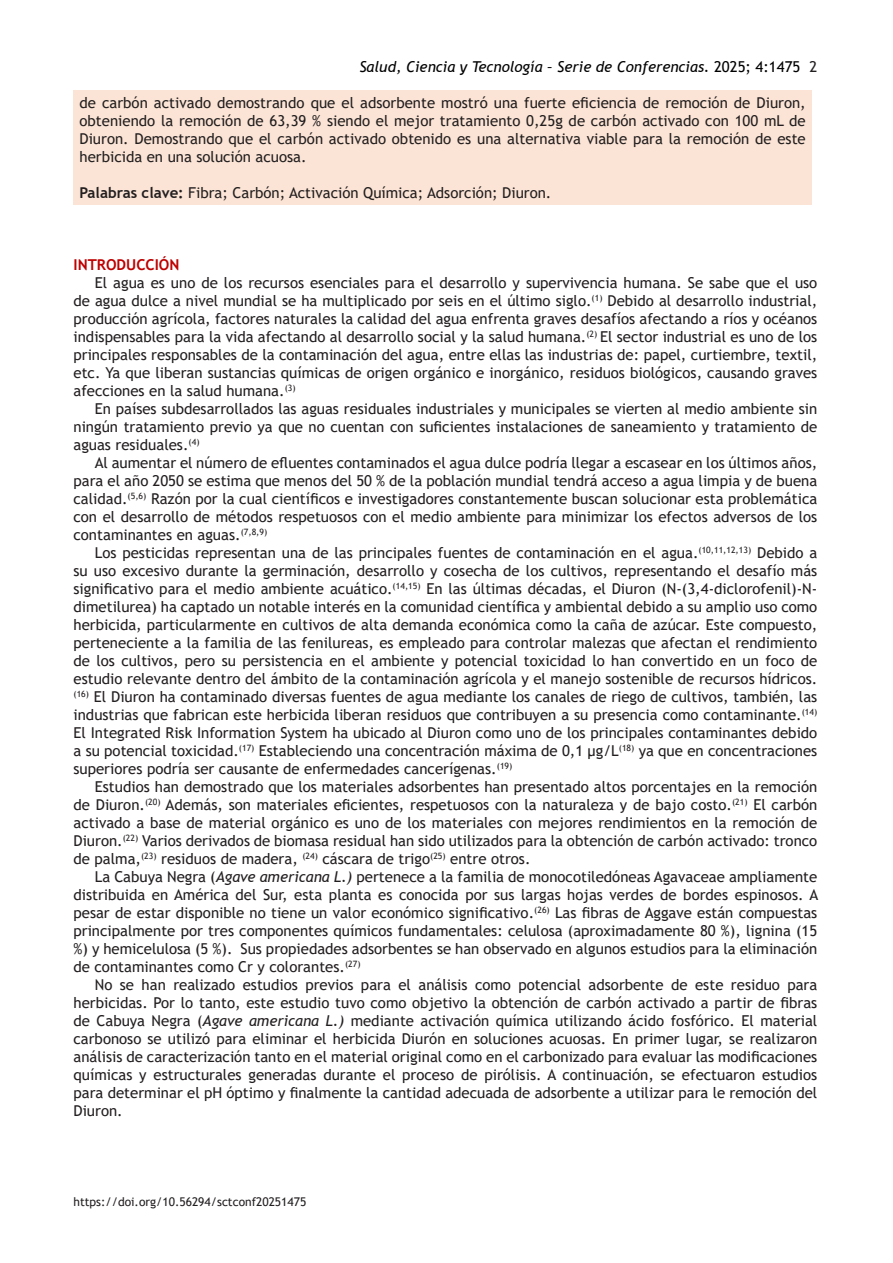
<style>
.page{position:relative;width:893px;height:1263px;background:#fff}
.page>*{position:absolute;margin:0;border:0;box-sizing:border-box;transform-origin:0 0}
.t1{font:15px/18px "Trebuchet MS";color:#231f20;text-align:justify}
.t2{font:italic 15px "Trebuchet MS";color:#000}
.t3{font:700 15px "Trebuchet MS";color:#be0000}
.t4{font:12px "Trebuchet MS";color:#231f20}
.s1{font-style:normal}
.s2{font-style:normal;color:#231f20}
.s3{font-weight:700}
.s4{font-style:italic}
</style>
<div class="page">
<div style="left:74px;top:90px;width:738px;height:114px;background:#fbe4d5"></div>
<p class="t2" style="left:359px;top:58px;width:459px">Salud, Ciencia y Tecnología – Serie de Conferencias. <span class="s1">2025; 4:1475</span> <span class="s2">2</span></p>
<p class="t1" style="left:80px;top:94px;width:728px">de carbón activado demostrando que el adsorbente mostró una fuerte eficiencia de remoción de Diuron, obteniendo la remoción de 63,39 % siendo el mejor tratamiento 0,25g de carbón activado con 100 mL de Diuron. Demostrando que el carbón activado obtenido es una alternativa viable para la remoción de este herbicida en una solución acuosa.</p>
<p class="t1" style="left:80px;top:184px;width:473px"><span class="s3">Palabras clave:</span> Fibra; Carbón; Activación Química; Adsorción; Diuron.</p>
<p class="t3" style="left:74px;top:255px;width:107px">INTRODUCCIÓN</p>
<p class="t1" style="left:74px;top:274px;width:745px;text-indent:21px">El agua es uno de los recursos esenciales para el desarrollo y supervivencia humana. Se sabe que el uso de agua dulce a nivel mundial se ha multiplicado por seis en el último siglo.<sup>(1)</sup> Debido al desarrollo industrial, producción agrícola, factores naturales la calidad del agua enfrenta graves desafíos afectando a ríos y océanos indispensables para la vida afectando al desarrollo social y la salud humana.<sup>(2)</sup> El sector industrial es uno de los principales responsables de la contaminación del agua, entre ellas las industrias de: papel, curtiembre, textil, etc. Ya que liberan sustancias químicas de origen orgánico e inorgánico, residuos biológicos, causando graves afecciones en la salud humana.<sup>(3)</sup></p>
<p class="t1" style="left:74px;top:400px;width:745px;text-indent:21px">En países subdesarrollados las aguas residuales industriales y municipales se vierten al medio ambiente sin ningún tratamiento previo ya que no cuentan con suficientes instalaciones de saneamiento y tratamiento de aguas residuales.<sup>(4)</sup></p>
<p class="t1" style="left:74px;top:454px;width:745px;text-indent:21px">Al aumentar el número de efluentes contaminados el agua dulce podría llegar a escasear en los últimos años, para el año 2050 se estima que menos del 50 % de la población mundial tendrá acceso a agua limpia y de buena calidad.<sup>(5,6)</sup> Razón por la cual científicos e investigadores constantemente buscan solucionar esta problemática con el desarrollo de métodos respetuosos con el medio ambiente para minimizar los efectos adversos de los contaminantes en aguas.<sup>(7,8,9)</sup></p>
<p class="t1" style="left:74px;top:544px;width:745px;text-indent:21px">Los pesticidas representan una de las principales fuentes de contaminación en el agua.<sup>(10,11,12,13)</sup> Debido a su uso excesivo durante la germinación, desarrollo y cosecha de los cultivos, representando el desafío más significativo para el medio ambiente acuático.<sup>(14,15)</sup> En las últimas décadas, el Diuron (N-(3,4-diclorofenil)-N&shy;dimetilurea) ha captado un notable interés en la comunidad científica y ambiental debido a su amplio uso como herbicida, particularmente en cultivos de alta demanda económica como la caña de azúcar. Este compuesto, perteneciente a la familia de las fenilureas, es empleado para controlar malezas que afectan el rendimiento de los cultivos, pero su persistencia en el ambiente y potencial toxicidad lo han convertido en un foco de estudio relevante dentro del ámbito de la contaminación agrícola y el manejo sostenible de recursos hídricos. <sup>(16)</sup> El Diuron ha contaminado diversas fuentes de agua mediante los canales de riego de cultivos, también, las industrias que fabrican este herbicida liberan residuos que contribuyen a su presencia como contaminante.<sup>(14)<br></sup>El Integrated Risk Information System ha ubicado al Diuron como uno de los principales contaminantes debido a su potencial toxicidad.<sup>(17)</sup> Estableciendo una concentración máxima de 0,1 μg/L<sup>(18)</sup> ya que en concentraciones superiores podría ser causante de enfermedades cancerígenas.<sup>(19)</sup></p>
<p class="t1" style="left:74px;top:778px;width:745px;text-indent:21px">Estudios han demostrado que los materiales adsorbentes han presentado altos porcentajes en la remoción de Diuron.<sup>(20)</sup> Además, son materiales eficientes, respetuosos con la naturaleza y de bajo costo.<sup>(21)</sup> El carbón activado a base de material orgánico es uno de los materiales con mejores rendimientos en la remoción de Diuron.<sup>(22)</sup> Varios derivados de biomasa residual han sido utilizados para la obtención de carbón activado: tronco de palma,<sup>(23)</sup> residuos de madera, <sup>(24)</sup> cáscara de trigo<sup>(25)</sup> entre otros.</p>
<p class="t1" style="left:74px;top:868px;width:746px;text-indent:21px">La Cabuya Negra (<span class="s4">Agave americana L.)</span> pertenece a la familia de monocotiledóneas Agavaceae ampliamente distribuida en América del Sur, esta planta es conocida por sus largas hojas verdes de bordes espinosos. A pesar de estar disponible no tiene un valor económico significativo.<sup>(26)</sup> Las fibras de Aggave están compuestas principalmente por tres componentes químicos fundamentales: celulosa (aproximadamente 80 %), lignina (15 %) y hemicelulosa (5 %). Sus propiedades adsorbentes se han observado en algunos estudios para la eliminación de contaminantes como Cr y colorantes.<sup>(27)</sup></p>
<p class="t1" style="left:74px;top:976px;width:745px;text-indent:21px">No se han realizado estudios previos para el análisis como potencial adsorbente de este residuo para herbicidas. Por lo tanto, este estudio tuvo como objetivo la obtención de carbón activado a partir de fibras de Cabuya Negra (<span class="s4">Agave americana L.)</span> mediante activación química utilizando ácido fosfórico. El material carbonoso se utilizó para eliminar el herbicida Diurón en soluciones acuosas. En primer lugar, se realizaron análisis de caracterización tanto en el material original como en el carbonizado para evaluar las modificaciones químicas y estructurales generadas durante el proceso de pirólisis. A continuación, se efectuaron estudios para determinar el pH óptimo y finalmente la cantidad adecuada de adsorbente a utilizar para le remoción del Diuron.</p>
<p class="t4" style="left:74px;top:1194px;width:234px">https://doi.org/10.56294/sctconf20251475</p>
</div>
